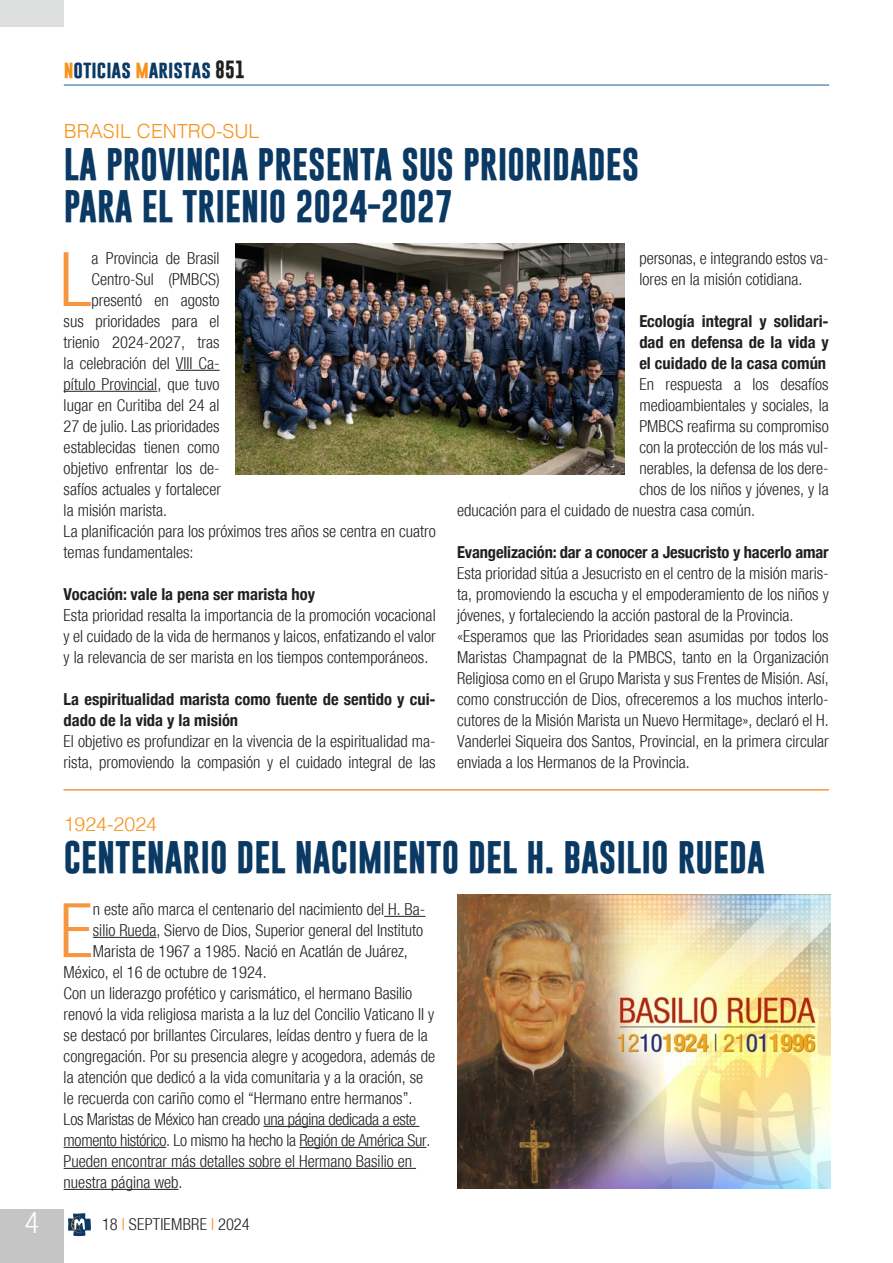
<style>
.page{position:relative;width:893px;height:1263px;background:#fff}
.page>*{position:absolute;margin:0;border:0;box-sizing:border-box;transform-origin:0 0}
.Testo_normal{font:300 condensed 75.3px "Helvetica Neue";color:#f79641}
.Titolo{font:700 33px "Gobold";color:#0a3963}
.t1{font:300 condensed 30px "Helvetica Neue";color:#fff}
.Titolo-2{font:300 19.5px "Helvetica";color:#f7931d}
.t2{font:700 18px "Gobold";color:#0a3963}
.Testo_normal-2{font:300 condensed 16.5px/21px "Helvetica Neue";color:#231f20}
.Testo_normal-3{font:700 condensed 16.5px/21px "Helvetica Neue";color:#231f20}
.Testo_normal-4{font:300 condensed 16.5px/21px "Helvetica Neue";letter-spacing:-.02em;color:#231f20}
.s1{color:#f7931d}
.s2{color:#231f20}
</style>
<div class="page">
<div style="left:0;top:1209px;width:64px;height:54px;background:#c4c5c4"></div>
<hr style="left:64px;top:85px;width:765px;height:1px;background:#175d9e">
<svg style="left:68px;top:1213px;width:23px;height:23px"></svg>
<div style="left:0;top:0;width:64px;height:27px;background:#dddede"></div>
<hr style="left:176px;top:370px;width:44px;height:1px;background:#231f20">
<hr style="left:64px;top:391px;width:93px;height:1px;background:#231f20">
<img style="left:236px;top:243px;width:388px;height:231px">
<hr style="left:384px;top:916px;width:41px;height:1px;background:#231f20">
<hr style="left:93px;top:937px;width:63px;height:1px;background:#231f20">
<hr style="left:263px;top:1126px;width:156px;height:1px;background:#231f20">
<hr style="left:64px;top:1147px;width:102px;height:1px;background:#231f20">
<hr style="left:299px;top:1147px;width:127px;height:1px;background:#231f20">
<hr style="left:64px;top:1168px;width:352px;height:1px;background:#231f20">
<hr style="left:64px;top:1189px;width:114px;height:1px;background:#231f20">
<img style="left:457px;top:894px;width:374px;height:294px">
<hr style="left:63px;top:789px;width:766px;height:2px;background:#f79641">
<h3 class="t1" style="left:25px;top:1205px;width:16px">4</h3>
<p class="t2" style="left:64px;top:57px;width:183px"><span class="s1">n</span>oticias <span class="s1">m</span>aristas <span class="s2">851</span></p>
<p class="Titolo-2" style="left:64px;top:114px;width:197px">BRASIL CENTRO-SUL</p>
<p class="Titolo" style="left:64px;top:143px;width:577px">LA PROVINCIA PRESENTA SUS PRIORIDADES</p>
<p class="Titolo" style="left:64px;top:185px;width:391px">PARA EL TRIENIO 2024-2027</p>
<p class="Testo_normal" style="left:59px;top:236px;width:34px">L</p>
<p class="Testo_normal-2" style="left:92px;top:248px;width:130px">a Provincia de Brasil</p>
<p class="Testo_normal-2" style="left:639px;top:248px;width:191px">personas, e integrando estos va&shy;lores en la misión cotidiana.</p>
<p class="Testo_normal-3" style="left:639px;top:309px;width:191px;text-align:justify">Ecología integral y solidari&shy;dad en defensa de la vida y el cuidado de la casa común</p>
<p class="Testo_normal-2" style="left:639px;top:374px;width:191px">En respuesta a los desafíos</p>
<p class="Testo_normal-2" style="left:639px;top:395px;width:191px">medioambientales y sociales, la</p>
<p class="Testo_normal-2" style="left:639px;top:416px;width:191px">PMBCS reafirma su compromiso</p>
<p class="Testo_normal-2" style="left:639px;top:437px;width:191px">con la protección de los más vul-</p>
<p class="Testo_normal-2" style="left:639px;top:458px;width:191px">nerables, la defensa de los dere-</p>
<p class="Testo_normal-2" style="left:639px;top:479px;width:191px">chos de los niños y jóvenes, y la</p>
<p class="Testo_normal-2" style="left:457px;top:500px;width:299px">educación para el cuidado de nuestra casa común.</p>
<p class="Testo_normal-3" style="left:457px;top:540px;width:373px">Evangelización: dar a conocer a Jesucristo y hacerlo amar</p>
<p class="Testo_normal-2" style="left:457px;top:563px;width:373px;text-align:justify">Esta prioridad sitúa a Jesucristo en el centro de la misión maris&shy;ta, promoviendo la escucha y el empoderamiento de los niños y jóvenes, y fortaleciendo la acción pastoral de la Provincia.</p>
<p class="Testo_normal-2" style="left:457px;top:626px;width:373px;text-align:justify">«Esperamos que las Prioridades sean asumidas por todos los Maristas Champagnat de la PMBCS, tanto en la Organización Religiosa como en el Grupo Marista y sus Frentes de Misión. Así, como construcción de Dios, ofreceremos a los muchos interlo&shy;cutores de la Misión Marista un Nuevo Hermitage», declaró el H.<br>Vanderlei Siqueira dos Santos, Provincial, en la primera circular enviada a los Hermanos de la Provincia.</p>
<p class="Testo_normal-2" style="left:92px;top:269px;width:130px">Centro-Sul (PMBCS)</p>
<p class="Testo_normal-2" style="left:92px;top:290px;width:130px">presentó en agosto</p>
<p class="Testo_normal-2" style="left:64px;top:311px;width:158px">sus prioridades para el</p>
<p class="Testo_normal-2" style="left:64px;top:332px;width:157px">trienio 2024-2027, tras</p>
<p class="Testo_normal-2" style="left:64px;top:353px;width:157px">la celebración del VIII Ca-</p>
<p class="Testo_normal-2" style="left:64px;top:374px;width:157px">pítulo Provincial, que tuvo</p>
<p class="Testo_normal-2" style="left:64px;top:395px;width:158px">lugar en Curitiba del 24 al</p>
<p class="Testo_normal-2" style="left:64px;top:416px;width:158px">27 de julio. Las prioridades</p>
<p class="Testo_normal-2" style="left:64px;top:437px;width:157px">establecidas tienen como</p>
<p class="Testo_normal-2" style="left:64px;top:458px;width:157px">objetivo enfrentar los de-</p>
<p class="Testo_normal-2" style="left:64px;top:479px;width:159px">safíos actuales y fortalecer</p>
<p class="Testo_normal-2" style="left:64px;top:500px;width:105px">la misión marista.</p>
<p class="Testo_normal-2" style="left:64px;top:521px;width:374px">La planificación para los próximos tres años se centra en cuatro temas fundamentales:</p>
<p class="Testo_normal-3" style="left:64px;top:582px;width:253px">Vocación: vale la pena ser marista hoy</p>
<p class="Testo_normal-2" style="left:64px;top:605px;width:374px;text-align:justify">Esta prioridad resalta la importancia de la promoción vocacional y el cuidado de la vida de hermanos y laicos, enfatizando el valor y la relevancia de ser marista en los tiempos contemporáneos.</p>
<p class="Testo_normal-3" style="left:64px;top:687px;width:373px">La espiritualidad marista como fuente de sentido y cui&shy;dado de la vida y la misión</p>
<p class="Testo_normal-2" style="left:64px;top:731px;width:373px">El objetivo es profundizar en la vivencia de la espiritualidad ma&shy;rista, promoviendo la compasión y el cuidado integral de las</p>
<p class="Titolo-2" style="left:64px;top:807px;width:95px">1924-2024</p>
<p class="Titolo" style="left:64px;top:836px;width:703px">CENTENARIO DEL NACIMIENTO DEL H. BASILIO RUEDA</p>
<p class="Testo_normal" style="left:59px;top:887px;width:35px">E</p>
<p class="Testo_normal-2" style="left:93px;top:899px;width:334px">n este año marca el centenario del nacimiento del H. Ba-</p>
<p class="Testo_normal-2" style="left:93px;top:920px;width:332px">silio Rueda, Siervo de Dios, Superior general del Instituto</p>
<p class="Testo_normal-2" style="left:93px;top:941px;width:316px">Marista de 1967 a 1985. Nació en Acatlán de Juárez,</p>
<p class="Testo_normal-2" style="left:64px;top:962px;width:205px">México, el 16 de octubre de 1924.</p>
<p class="Testo_normal-2" style="left:64px;top:983px;width:373px">Con un liderazgo profético y carismático, el hermano Basilio renovó la vida religiosa marista a la luz del Concilio Vaticano II y se destacó por brillantes Circulares, leídas dentro y fuera de la congregación. Por su presencia alegre y acogedora, además de la atención que dedicó a la vida comunitaria y a la oración, se le recuerda con cariño como el “Hermano entre hermanos”.</p>
<p class="Testo_normal-4" style="left:64px;top:1109px;width:368px">Los Maristas de México han creado una página dedicada a este momento histórico. Lo mismo ha hecho la Región de América Sur.</p>
<p class="Testo_normal-2" style="left:64px;top:1151px;width:350px">Pueden encontrar más detalles sobre el Hermano Basilio en nuestra página web.</p>
<p class="Testo_normal-2" style="left:102px;top:1214px;width:149px">18 <span class="s1">I</span> SEPTIEMBRE <span class="s1">I</span> 2024</p>
</div>
